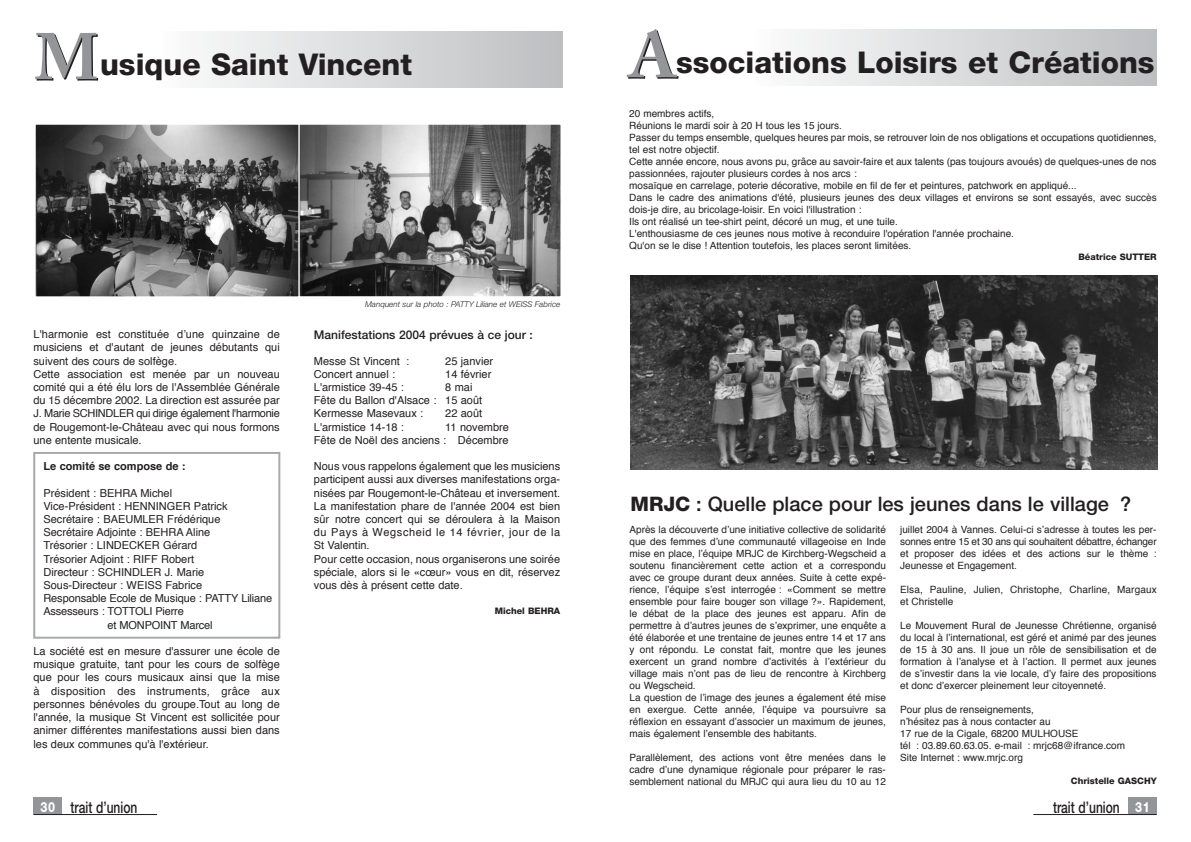
<style>
.page{position:relative;width:1191px;height:842px;background:#fff}
.page>*{position:absolute;margin:0;border:0;box-sizing:border-box;transform-origin:0 0}
.t1{font:800 30px "Helvetica Neue";color:#231f20}
.t2{font:500 20px "Helvetica Neue";color:#231f20}
.t3{font:500 16px "Helvetica Neue";color:#231f20;scale:.75 1}
.t4{font:500 12px "Helvetica Neue";color:#231f20}
.t5{font:11px/13.2px "Helvetica";color:#231f20}
.t6{font:700 11px "Helvetica";color:#231f20}
.t7{font:10px/12px "Helvetica";color:#231f20}
.t8{font:800 9px "Helvetica Neue";color:#231f20}
.t9{font:italic 300 8px "Helvetica Neue";color:#231f20}
.s1{font-family:"Adobe Caslon";font-weight:700;font-size:65px;color:#939598}
.s2{font-weight:800;font-size:14px;color:#fff}
.s3{font-weight:800}
</style>
<div class="page">
<div style="left:33px;top:452px;width:247px;height:187px;border:2px solid #a7a9ac"></div>
<div style="left:1128px;top:797px;width:28px;height:17px;background:#939598"></div>
<hr style="left:1033px;top:814px;width:123px;height:1px;background:#231f20">
<div style="left:752px;top:29px;width:404px;height:57px;background:linear-gradient(to right,#fcfcfc,#bdbfc1)"></div>
<img style="left:630px;top:276px;width:527px;height:194px">
<div style="left:34px;top:797px;width:28px;height:17px;background:#939598"></div>
<hr style="left:34px;top:814px;width:123px;height:1px;background:#231f20">
<div style="left:158px;top:31px;width:404px;height:57px;background:linear-gradient(to right,#fcfcfc,#bdbfc1)"></div>
<img style="left:37px;top:126px;width:260px;height:169px">
<div style="left:35px;top:124px;width:264px;height:173px;border:1px solid #fff"></div>
<svg style="left:301px;top:126px;width:258px;height:169px;background:#737373"></svg>
<div style="left:299px;top:124px;width:262px;height:173px;border:1px solid #fff"></div>
<h1 class="t1" style="left:35px;top:54px;width:379px"><span class="s1">M</span>usique Saint Vincent</h1>
<p class="t5" style="left:33px;top:329px;width:248px">L'harmonie est constituée d’une quinzaine de musiciens et d'autant de jeunes débutants qui suivent des cours de solfège.<br>Cette association est menée par un nouveau comité qui a été élu lors de l'Assemblée Générale du 15 décembre 2002. La direction est assurée par J. Marie SCHINDLER qui dirige également l'harmonie de Rougemont-le-Château avec qui nous formons une entente musicale.</p>
<p class="t6" style="left:43px;top:462px;width:144px">Le comité se compose de :</p>
<p class="t5" style="left:43px;top:487px;width:130px">Président : BEHRA Michel</p>
<p class="t5" style="left:43px;top:500px;width:186px">Vice-Président : HENNINGER Patrick</p>
<p class="t5" style="left:43px;top:513px;width:178px">Secrétaire : BAEUMLER Frédérique</p>
<p class="t5" style="left:43px;top:527px;width:168px">Secrétaire Adjointe : BEHRA Aline</p>
<p class="t5" style="left:43px;top:540px;width:155px">Trésorier : LINDECKER Gérard</p>
<p class="t5" style="left:43px;top:553px;width:152px">Trésorier Adjoint : RIFF Robert</p>
<p class="t5" style="left:43px;top:566px;width:162px">Directeur : SCHINDLER J. Marie</p>
<p class="t5" style="left:43px;top:579px;width:160px">Sous-Directeur : WEISS Fabrice</p>
<p class="t5" style="left:43px;top:593px;width:230px">Responsable Ecole de Musique : PATTY Liliane</p>
<p class="t5" style="left:43px;top:606px;width:142px">Assesseurs : TOTTOLI Pierre</p>
<p class="t5" style="left:108px;top:619px;width:106px">et MONPOINT Marcel</p>
<p class="t5" style="left:33px;top:645px;width:248px;text-align:justify">La société est en mesure d'assurer une école de musique gratuite, tant pour les cours de solfège que pour les cours musicaux ainsi que la mise à disposition des instruments, grâce aux personnes bénévoles du groupe.Tout au long de l'année, la musique St Vincent est sollicitée pour animer différentes manifestations aussi bien dans les deux communes qu'à l'extérieur.</p>
<h3 class="t3" style="left:41px;top:801px;width:131px"><span class="s2">30</span> trait d’union</h3>
<p class="t9" style="left:365px;top:301px;width:197px">Manquent sur la photo : PATTY Liliane et WEISS Fabrice</p>
<p class="t4" style="left:314px;top:330px;width:220px">Manifestations 2004 prévues à ce jour :</p>
<p class="t5" style="left:314px;top:355px;width:97px">Messe St Vincent :</p>
<p class="t5" style="left:445px;top:355px;width:49px">25 janvier</p>
<p class="t5" style="left:314px;top:368px;width:83px">Concert annuel :</p>
<p class="t5" style="left:445px;top:368px;width:48px">14 février</p>
<p class="t5" style="left:314px;top:381px;width:92px">L'armistice 39-45 :</p>
<p class="t5" style="left:314px;top:381px;width:170px;text-indent:131px">8 mai<br>Fête du Ballon d'Alsace : 15 août<br>Kermesse Masevaux :</p>
<p class="t5" style="left:445px;top:408px;width:38px">22 août</p>
<p class="t5" style="left:314px;top:421px;width:196px;text-align:right">11 novembre<br>Fête de Noël des anciens : Décembre</p>
<p class="t5" style="left:314px;top:461px;width:248px">Nous vous rappelons également que les musiciens participent aussi aux diverses manifestations orga&shy;nisées par Rougemont-le-Château et inversement.<br>La manifestation phare de l'année 2004 est bien sûr notre concert qui se déroulera à la Maison du Pays à Wegscheid le 14 février, jour de la St Valentin.<br>Pour cette occasion, nous organiserons une soirée spéciale, alors si le «cœur» vous en dit, réservez vous dès à présent cette date.</p>
<p class="t8" style="left:495px;top:607px;width:67px">Michel BEHRA</p>
<p class="t5" style="left:314px;top:421px;width:92px">L'armistice 14-18 :</p>
<h1 class="t1" style="left:629px;top:52px;width:527px"><span class="s1">A</span>ssociations Loisirs et Créations</h1>
<p class="t7" style="left:629px;top:108px;width:529px">20 membres actifs,<br>Réunions le mardi soir à 20 H tous les 15 jours.<br>Passer du temps ensemble, quelques heures par mois, se retrouver loin de nos obligations et occupations quotidiennes, tel est notre objectif.<br>Cette année encore, nous avons pu, grâce au savoir-faire et aux talents (pas toujours avoués) de quelques-unes de nos passionnées, rajouter plusieurs cordes à nos arcs :<br>mosaïque en carrelage, poterie décorative, mobile en fil de fer et peintures, patchwork en appliqué...<br>Dans le cadre des animations d'été, plusieurs jeunes des deux villages et environs se sont essayés, avec succès dois-je dire, au bricolage-loisir. En voici l'illustration :<br>Ils ont réalisé un tee-shirt peint, décoré un mug, et une tuile.<br>L'enthousiasme de ces jeunes nous motive à reconduire l'opération l'année prochaine.<br>Qu'on se le dise ! Attention toutefois, les places seront limitées.</p>
<p class="t8" style="left:1078px;top:253px;width:80px">Béatrice SUTTER</p>
<h2 class="t2" style="left:630px;top:497px;width:502px"><span class="s3">MRJC</span> : Quelle place pour les jeunes dans le village ?</h2>
<p class="t7" style="left:629px;top:524px;width:258px">Après la découverte d’une initiative collective de solidarité que des femmes d’une communauté villageoise en Inde mise en place, l’équipe MRJC de Kirchberg-Wegscheid a soutenu financièrement cette action et a correspondu avec ce groupe durant deux années. Suite à cette expé&shy;rience, l’équipe s’est interrogée : «Comment se mettre ensemble pour faire bouger son village ?». Rapidement, le débat de la place des jeunes est apparu. Afin de permettre à d’autres jeunes de s’exprimer, une enquête a été élaborée et une trentaine de jeunes entre 14 et 17 ans y ont répondu. Le constat fait, montre que les jeunes exercent un grand nombre d’activités à l’extérieur du village mais n’ont pas de lieu de rencontre à Kirchberg ou Wegscheid.<br>La question de l’image des jeunes a également été mise en exergue. Cette année, l’équipe va poursuivre sa réflexion en essayant d’associer un maximum de jeunes, mais également l’ensemble des habitants.</p>
<p class="t7" style="left:629px;top:752px;width:258px;text-align:justify">Parallèlement, des actions vont être menées dans le cadre d’une dynamique régionale pour préparer le ras&shy;semblement national du MRJC qui aura lieu du 10 au 12</p>
<p class="t7" style="left:900px;top:524px;width:258px;text-align:justify">juillet 2004 à Vannes. Celui-ci s’adresse à toutes les per&shy;sonnes entre 15 et 30 ans qui souhaitent débattre, échanger et proposer des idées et des actions sur le thème :<br>Jeunesse et Engagement.</p>
<p class="t7" style="left:900px;top:584px;width:258px">Elsa, Pauline, Julien, Christophe, Charline, Margaux et Christelle</p>
<p class="t7" style="left:900px;top:620px;width:258px;text-align:justify">Le Mouvement Rural de Jeunesse Chrétienne, organisé du local à l’international, est géré et animé par des jeunes de 15 à 30 ans. Il joue un rôle de sensibilisation et de formation à l’analyse et à l’action. Il permet aux jeunes de s’investir dans la vie locale, d’y faire des propositions et donc d’exercer pleinement leur citoyenneté.</p>
<p class="t7" style="left:900px;top:704px;width:226px">Pour plus de renseignements,<br>n’hésitez pas à nous contacter au<br>17 rue de la Cigale, 68200 MULHOUSE<br>tél : 03.89.60.63.05. e-mail : mrjc68@ifrance.com Site Internet : www.mrjc.org</p>
<p class="t8" style="left:1071px;top:778px;width:87px">Christelle GASCHY</p>
<h3 class="t3" style="left:1053px;top:801px;width:131px">trait d’union <span class="s2">31</span></h3>
</div>
